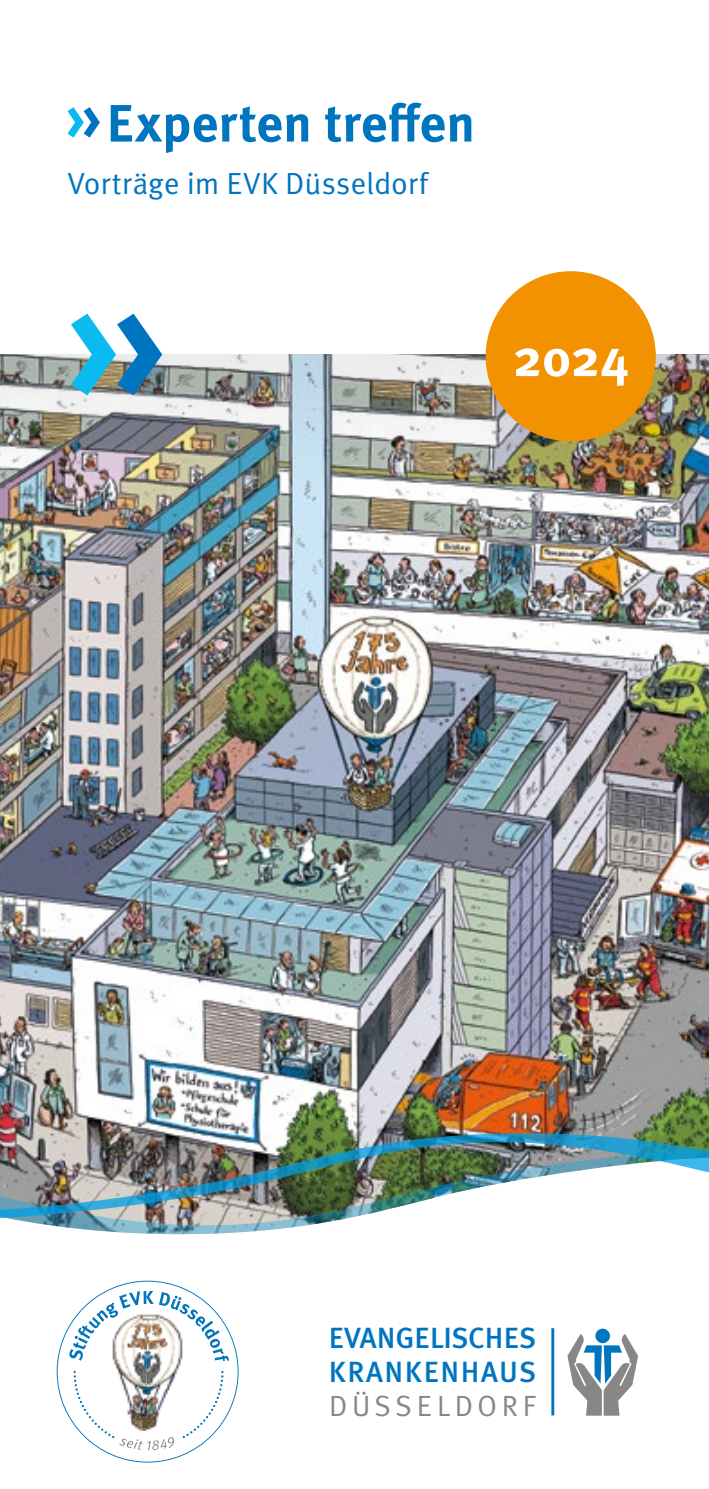
<style>
.page{position:relative;width:709px;height:1489px;background:#fff}
.page>*{position:absolute;margin:0;border:0;box-sizing:border-box;transform-origin:0 0}
.t1{font:700 52.5px "Meta Pro";color:#0075bf}
.t2{font:700 52.5px "Meta Pro";color:#fff}
.t3{font:30.5px "Meta Pro Norm";letter-spacing:-.005em;color:#0075bf}
.t4{font:700 29.25px/33.8px "Otelo Meta";letter-spacing:.01em;color:#0075bf}
.t5{font:29.25px "Otelo Meta";letter-spacing:.125em;color:#878787}
.s1{font-size:65px;color:#0bbbef}
.s2{font-size:65px}
</style>
<div class="page">
<img style="left:0;top:490px;width:709px;height:640px">
<img style="left:0;top:354px;width:709px;height:136px">
<svg style="left:567px;top:1334px;width:71px;height:81px"></svg>
<div style="left:595px;top:1328px;width:15px;height:14px;background:#0075bf;border-radius:50%"></div>
<hr style="left:551px;top:1327px;width:3px;height:88px;background:#0075bf">
<svg style="left:12px;top:1219px;width:332px;height:16px"></svg>
<img style="left:0;top:1130px;width:709px;height:89px">
<div style="left:485px;top:271px;width:171px;height:170px;background:#f39200;border-radius:50%"></div>
<img style="left:71px;top:313px;width:91px;height:82px">
<svg style="left:57px;top:1280px;width:181px;height:182px"></svg>
<h1 class="t1" style="left:66px;top:82px;width:411px"><span class="s1">›</span><span class="s2">›</span>Experten treffen</h1>
<p class="t3" style="left:67px;top:161px;width:362px">Vorträge im EVK Düsseldorf</p>
<h1 class="t2" style="left:512px;top:317px;width:118px">2024</h1>
<p class="t4" style="left:329px;top:1321px;width:209px">EVANGELISCHES<br>KRANKENHAUS</p>
<p class="t5" style="left:329px;top:1388px;width:209px">DÜSSELDORF</p>
</div>
